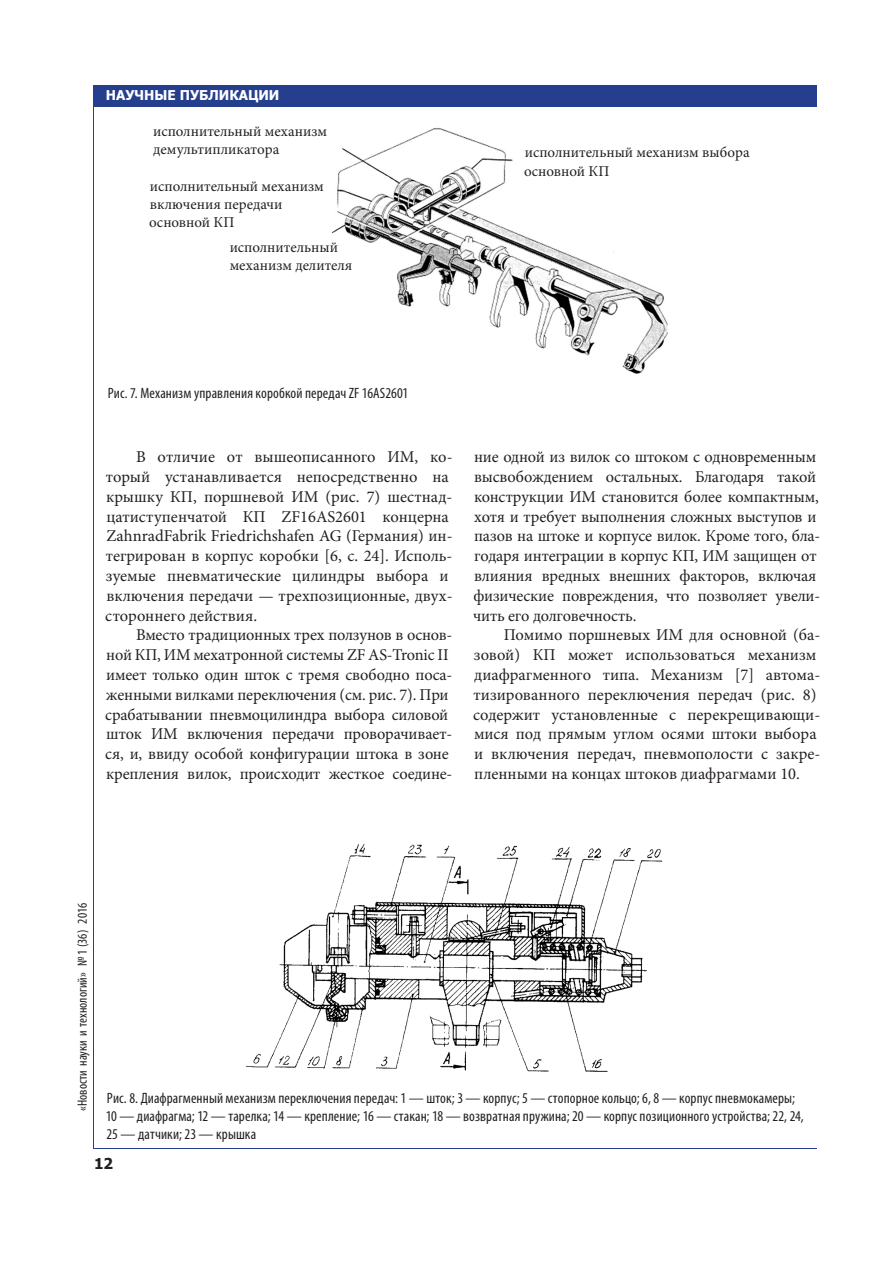
<style>
.page{position:relative;width:893px;height:1276px;background:#fff}
.page>*{position:absolute;margin:0;border:0;box-sizing:border-box;transform-origin:0 0}
.t1{font:16.5px/19.8px "Minion Pro";letter-spacing:-.005em;color:#231f20}
.t2{font:condensed 15px/18px "Myriad Pro";letter-spacing:.01em;color:#231f20}
.t3{font:15px/18px "Minion Pro";color:#231f20}
.t4{font:700 15px "Tahoma";color:#231f20}
.t5{font:condensed 13.5px "Myriad Pro";color:#231f20}
.t6{font:700 13.5px "Tahoma";color:#fff}
</style>
<div class="page">
<div style="left:94px;top:85px;width:722px;height:21px;background:#253f8e"></div>
<hr style="left:94px;top:1147px;width:722px;height:1px;background:#253f8e">
<hr style="left:94px;top:85px;width:1px;height:1063px;background:#253f8e">
<img style="left:331px;top:127px;width:337px;height:247px">
<img style="left:245px;top:844px;width:418px;height:228px">
<p class="t6" style="left:106px;top:85px;width:175px">Научные публикации</p>
<p class="t3" style="left:153px;top:123px;width:175px">исполнительный механизм демультипликатора</p>
<p class="t3" style="left:149px;top:178px;width:176px">исполнительный механизм включения передачи основной КП</p>
<p class="t3" style="left:230px;top:238px;width:124px">исполнительный механизм делителя</p>
<p class="t3" style="left:524px;top:144px;width:227px">исполнительный механизм выбора основной КП</p>
<p class="t2" style="left:108px;top:384px;width:302px">Рис. 7. Механизм управления коробкой передач ZF 16AS2601</p>
<p class="t1" style="left:105px;top:447px;width:349px;text-indent:31px">В отличие от вышеописанного ИМ, ко&shy;торый устанавливается непосредственно на крышку КП, поршневой ИМ (рис. 7) шестнад&shy;цатиступенчатой КП ZF16AS2601 концерна ZahnradFabrik Friedrichshafen AG (Германия) ин&shy;тегрирован в корпус коробки [6, с. 24]. Исполь&shy;зуемые пневматические цилиндры выбора и включения передачи — трехпозиционные, двух&shy;стороннего действия.</p>
<p class="t1" style="left:105px;top:625px;width:349px;text-indent:31px">Вместо традиционных трех ползунов в основ&shy;ной КП, ИМ мехатронной системы ZF AS-Tronic II имеет только один шток с тремя свободно поса&shy;женными вилками переключения (см. рис. 7). При срабатывании пневмоцилиндра выбора силовой шток ИМ включения передачи проворачивает&shy;ся, и, ввиду особой конфигурации штока в зоне крепления вилок, происходит жесткое соедине-</p>
<p class="t1" style="left:473px;top:447px;width:349px">ние одной из вилок со штоком с одновременным высвобождением остальных. Благодаря такой конструкции ИМ становится более компактным, хотя и требует выполнения сложных выступов и пазов на штоке и корпусе вилок. Кроме того, бла&shy;годаря интеграции в корпус КП, ИМ защищен от влияния вредных внешних факторов, включая физические повреждения, что позволяет увели&shy;чить его долговечность.</p>
<p class="t1" style="left:473px;top:625px;width:349px;text-indent:31px">Помимо поршневых ИМ для основной (ба&shy;зовой) КП может использоваться механизм диафрагменного типа. Механизм [7] автома&shy;тизированного переключения передач (рис. 8) содержит установленные с перекрещивающи&shy;мися под прямым углом осями штоки выбора и включения передач, пневмополости с закре&shy;пленными на концах штоков диафрагмами 10.</p>
<p class="t5" style="left:74px;top:1111px;width:209px;rotate:-90deg">«Новости науки и технологий» № 1 (36) 2016</p>
<p class="t2" style="left:106px;top:1089px;width:699px">Рис. 8. Диафрагменный механизм переключения передач: 1 — шток; 3 — корпус; 5 — стопорное кольцо; 6, 8 — корпус пневмокамеры;<br>10 — диафрагма; 12 — тарелка; 14 — крепление; 16 — стакан; 18 — возвратная пружина; 20 — корпус позиционного устройства; 22, 24,<br>25 — датчики; 23 — крышка</p>
<p class="t4" style="left:94px;top:1153px;width:21px">12</p>
</div>
